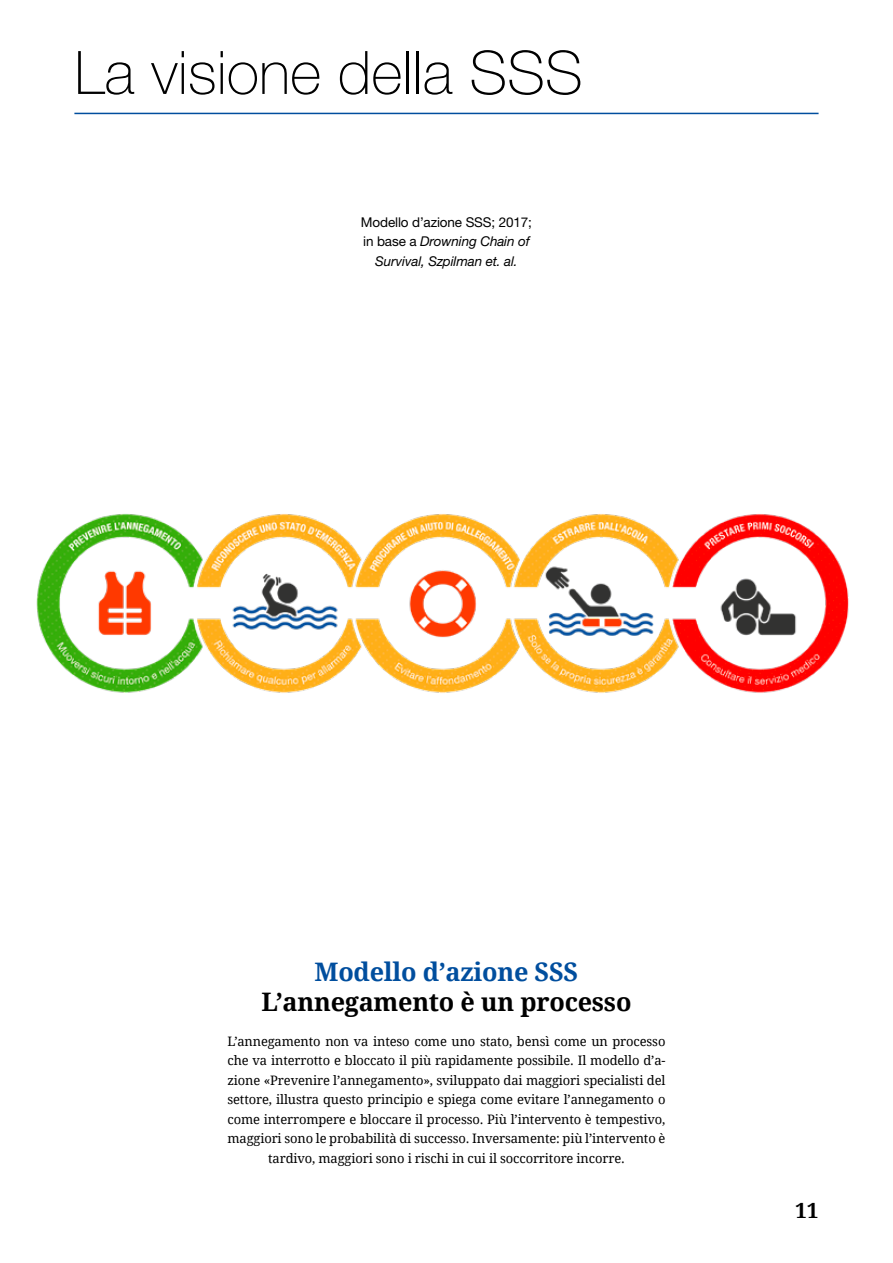
<style>
.page{position:relative;width:893px;height:1263px;background:#fff}
.page>*{position:absolute;margin:0;border:0;box-sizing:border-box;transform-origin:0 0}
.t1{font:100 60px "Helvetica Neue LT";color:#000}
.t2{font:700 25.5px "Droid Serif";letter-spacing:-.01em;color:#000}
.t3{font:700 25.5px "Droid Serif";letter-spacing:-.01em;color:#004e9e}
.t4{font:700 21px "Droid Serif";color:#000}
.t5{font:italic 13.5px/19.5px "Helvetica Neue LT";letter-spacing:-.01em;color:#000;text-align:center}
.t6{font:13.05px/19.5px "Droid Serif";letter-spacing:-.01em;color:#000;text-align:center}
.s1{font-style:normal}
</style>
<div class="page">
<hr style="left:74px;top:113px;width:745px;height:1px;background:#004e9e">
<img style="left:36px;top:514px;width:813px;height:179px">
<h1 class="t1" style="left:74px;top:38px;width:510px">La visione della SSS</h1>
<p class="t5" style="left:361px;top:212px;width:173px"><span class="s1">Modello d’azione SSS; 2017; in base a</span> Drowning Chain of<br>Survival, Szpilman et. al.</p>
<h2 class="t3" style="left:315px;top:954px;width:265px">Modello d’azione SSS</h2>
<h2 class="t2" style="left:262px;top:984px;width:371px">L’annegamento è un processo</h2>
<p class="t6" style="left:227px;top:1031px;width:439px">L’annegamento non va inteso come uno stato, bensì come un processo che va interrotto e bloccato il più rapidamente possibile. Il modello d’a&shy;zione «Prevenire l’annegamento», sviluppato dai maggiori specialisti del settore, illustra questo principio e spiega come evitare l’annegamento o come interrompere e bloccare il processo. Più l’intervento è tempestivo, maggiori sono le probabilità di successo. Inversamente: più l’intervento è tardivo, maggiori sono i rischi in cui il soccorritore incorre.</p>
<h3 class="t4" style="left:795px;top:1195px;width:25px">11</h3>
</div>
